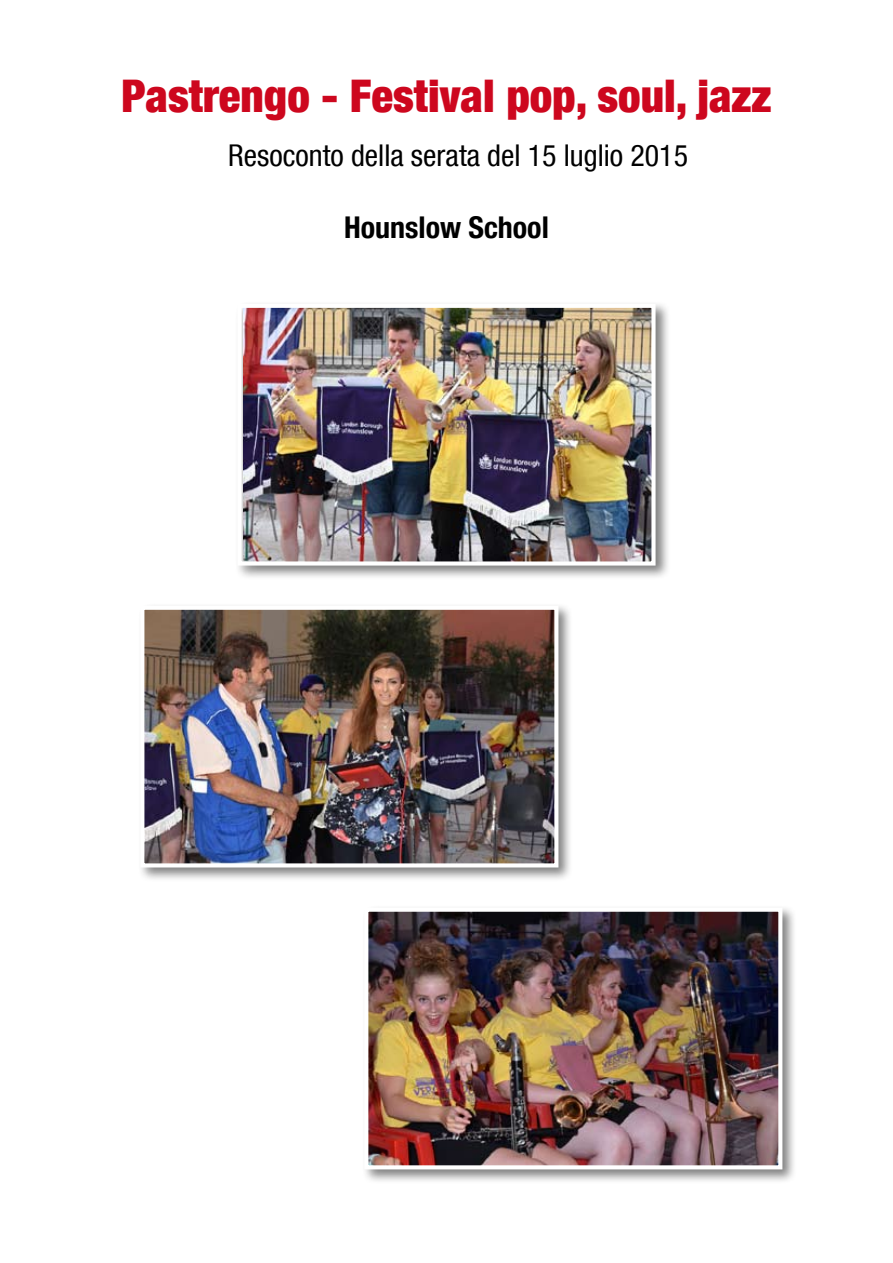
<style>
.page{position:relative;width:893px;height:1263px;background:#fff}
.page>*{position:absolute;margin:0;border:0;box-sizing:border-box;transform-origin:0 0}
.t1{font:900 condensed 45px "Helvetica Neue LT Com";color:#cd071e}
.t2{font:condensed 30px "Helvetica Neue LT Com";color:#000}
.t3{font:700 condensed 30px "Helvetica Neue LT Com";color:#000}
</style>
<div class="page">
<div style="left:361px;top:904px;width:443px;height:287px;background:#000;opacity:.5"></div>
<img style="left:369px;top:913px;width:408px;height:251px">
<div style="left:364px;top:908px;width:418px;height:261px;border:4px solid #fff"></div>
<div style="left:137px;top:602px;width:443px;height:287px;background:#000;opacity:.5"></div>
<img style="left:145px;top:611px;width:408px;height:251px">
<div style="left:140px;top:606px;width:418px;height:261px;border:4px solid #fff"></div>
<div style="left:234px;top:300px;width:443px;height:288px;background:#000;opacity:.5"></div>
<img style="left:244px;top:309px;width:407px;height:252px">
<div style="left:237px;top:304px;width:419px;height:262px;border:4px solid #fff"></div>
<h1 class="t1" style="left:121px;top:69px;width:652px">Pastrengo - Festival pop, soul, jazz</h1>
<p class="t2" style="left:228px;top:137px;width:461px">Resoconto della serata del 15 luglio 2015</p>
<p class="t3" style="left:344px;top:209px;width:206px">Hounslow School</p>
</div>
